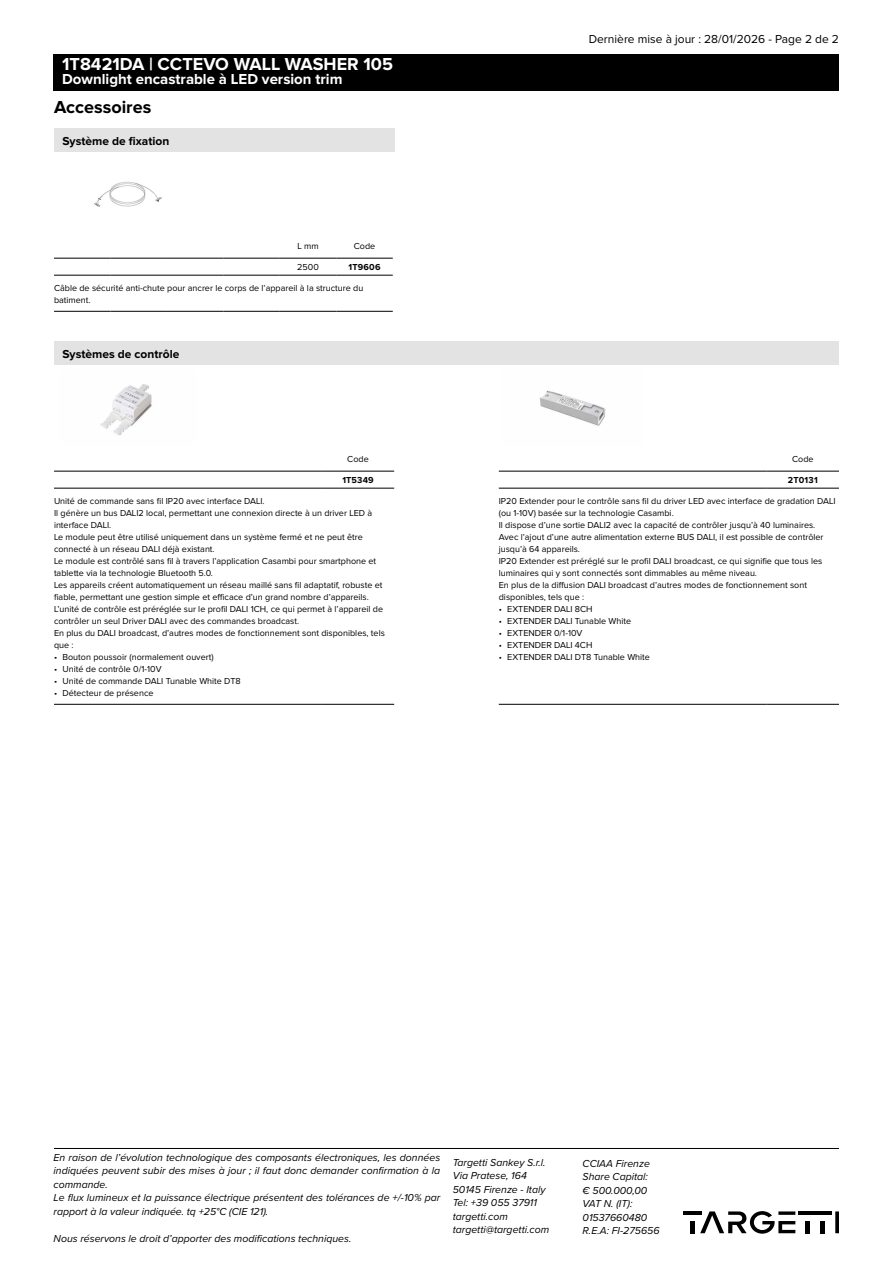
<style>
.page{position:relative;width:893px;height:1263px;background:#fff}
.page>*{position:absolute;margin:0;border:0;box-sizing:border-box;transform-origin:0 0}
.t1{font:700 18px "Proxima Nova";color:#fff}
.t2{font:700 18px "Proxima Nova";color:#000}
.t3{font:700 15px "Proxima Nova";color:#fff}
.t4{font:12px "Proxima Nova";color:#000}
.t5{font:700 12px "Proxima Nova";color:#000}
.t6{font:italic 10.5px/13.5px "Proxima Nova";color:#000}
.t7{font:9px/12px "Proxima Nova";color:#000}
.t8{font:700 9px "Proxima Nova";letter-spacing:.02em;color:#000}
</style>
<div class="page">
<svg style="left:835px;top:1211px;width:4px;height:22px"></svg>
<svg style="left:700px;top:1211px;width:95px;height:23px"></svg>
<hr style="left:806px;top:1221px;width:4px;height:12px;background:#000">
<hr style="left:798px;top:1211px;width:34px;height:4px;background:#000">
<hr style="left:821px;top:1221px;width:4px;height:12px;background:#000">
<hr style="left:683px;top:1211px;width:19px;height:4px;background:#000">
<hr style="left:690px;top:1221px;width:4px;height:12px;background:#000">
<hr style="left:54px;top:1148px;width:785px;height:1px;background:#000">
<img style="left:100px;top:384px;width:52px;height:52px">
<img style="left:539px;top:390px;width:67px;height:36px">
<img style="left:94px;top:181px;width:68px;height:26px">
<div style="left:54px;top:128px;width:340px;height:24px;background:#e3e3e3"></div>
<hr style="left:336px;top:258px;width:57px;height:1px;background:#000">
<hr style="left:110px;top:258px;width:57px;height:1px;background:#000">
<hr style="left:167px;top:258px;width:56px;height:1px;background:#000">
<hr style="left:223px;top:258px;width:57px;height:1px;background:#000">
<hr style="left:280px;top:258px;width:56px;height:1px;background:#000">
<hr style="left:54px;top:258px;width:56px;height:1px;background:#000">
<hr style="left:54px;top:275px;width:56px;height:1px;background:#000">
<hr style="left:110px;top:275px;width:57px;height:1px;background:#000">
<hr style="left:167px;top:275px;width:56px;height:1px;background:#000">
<hr style="left:223px;top:275px;width:57px;height:1px;background:#000">
<hr style="left:280px;top:275px;width:56px;height:1px;background:#000">
<hr style="left:336px;top:275px;width:57px;height:1px;background:#000">
<hr style="left:54px;top:311px;width:56px;height:1px;background:#000">
<hr style="left:110px;top:311px;width:57px;height:1px;background:#000">
<hr style="left:167px;top:311px;width:56px;height:1px;background:#000">
<hr style="left:223px;top:311px;width:57px;height:1px;background:#000">
<hr style="left:280px;top:311px;width:56px;height:1px;background:#000">
<hr style="left:336px;top:311px;width:57px;height:1px;background:#000">
<div style="left:54px;top:341px;width:785px;height:24px;background:#e3e3e3"></div>
<hr style="left:54px;top:471px;width:268px;height:1px;background:#000">
<hr style="left:322px;top:471px;width:72px;height:1px;background:#000">
<hr style="left:54px;top:488px;width:268px;height:1px;background:#000">
<hr style="left:322px;top:488px;width:72px;height:1px;background:#000">
<hr style="left:54px;top:704px;width:268px;height:1px;background:#000">
<hr style="left:322px;top:704px;width:72px;height:1px;background:#000">
<hr style="left:499px;top:471px;width:268px;height:1px;background:#000">
<hr style="left:767px;top:471px;width:72px;height:1px;background:#000">
<hr style="left:499px;top:488px;width:268px;height:1px;background:#000">
<hr style="left:767px;top:488px;width:72px;height:1px;background:#000">
<hr style="left:499px;top:704px;width:268px;height:1px;background:#000">
<hr style="left:767px;top:704px;width:72px;height:1px;background:#000">
<div style="left:54px;top:54px;width:785px;height:36px;background:#000"></div>
<h1 class="t1" style="left:62px;top:55px;width:332px">1T8421DA | CCTEVO WALL WASHER 105</h1>
<h2 class="t3" style="left:62px;top:72px;width:282px">Downlight encastrable à LED version trim</h2>
<h1 class="t2" style="left:54px;top:99px;width:99px">Accessoires</h1>
<h3 class="t5" style="left:63px;top:136px;width:108px">Système de fixation</h3>
<p class="t7" style="left:297px;top:241px;width:23px">L mm</p>
<p class="t7" style="left:354px;top:241px;width:23px">Code</p>
<p class="t7" style="left:297px;top:261px;width:23px">2500</p>
<p class="t8" style="left:349px;top:262px;width:34px">1T9606</p>
<p class="t7" style="left:54px;top:282px;width:311px">Câble de sécurité anti-chute pour ancrer le corps de l’appareil à la structure du batiment.</p>
<h3 class="t5" style="left:63px;top:349px;width:118px">Systèmes de contrôle</h3>
<p class="t7" style="left:347px;top:454px;width:23px">Code</p>
<p class="t8" style="left:342px;top:475px;width:33px">1T5349</p>
<p class="t7" style="left:54px;top:495px;width:332px">Unité de commande sans fil IP20 avec interface DALI.<br>Il génère un bus DALI2 local, permettant une connexion directe à un driver LED à interface DALI.<br>Le module peut être utilisé uniquement dans un système fermé et ne peut être connecté à un réseau DALI déjà existant.<br>Le module est contrôlé sans fil à travers l’application Casambi pour smartphone et tablette via la technologie Bluetooth 5.0.<br>Les appareils créent automatiquement un réseau maillé sans fil adaptatif, robuste et fiable, permettant une gestion simple et efficace d’un grand nombre d’appareils.<br>L’unité de contrôle est préréglée sur le profil DALI 1CH, ce qui permet à l’appareil de contrôler un seul Driver DALI avec des commandes broadcast.<br>En plus du DALI broadcast, d’autres modes de fonctionnement sont disponibles, tels que :</p>
<p class="t7" style="left:54px;top:651px;width:161px">• Bouton poussoir (normalement ouvert)</p>
<p class="t7" style="left:54px;top:663px;width:109px">• Unité de contrôle 0/1-10V</p>
<p class="t7" style="left:54px;top:675px;width:188px">• Unité de commande DALI Tunable White DT8</p>
<p class="t7" style="left:54px;top:687px;width:101px">• Détecteur de présence</p>
<h3 class="t4" style="left:589px;top:33px;width:252px">Dernière mise à jour : 28/01/2026 - Page 2 de 2</h3>
<p class="t7" style="left:792px;top:454px;width:23px">Code</p>
<p class="t8" style="left:788px;top:475px;width:31px">2T0131</p>
<p class="t7" style="left:499px;top:495px;width:338px">IP20 Extender pour le contrôle sans fil du driver LED avec interface de gradation DALI (ou 1-10V) basée sur la technologie Casambi.<br>Il dispose d’une sortie DALI2 avec la capacité de contrôler jusqu’à 40 luminaires.<br>Avec l’ajout d’une autre alimentation externe BUS DALI, il est possible de contrôler jusqu’à 64 appareils.<br>IP20 Extender est préréglé sur le profil DALI broadcast, ce qui signifie que tous les luminaires qui y sont connectés sont dimmables au même niveau.<br>En plus de la diffusion DALI broadcast d’autres modes de fonctionnement sont disponibles, tels que :</p>
<p class="t7" style="left:499px;top:603px;width:95px">• EXTENDER DALI 8CH</p>
<p class="t7" style="left:499px;top:615px;width:134px">• EXTENDER DALI Tunable White</p>
<p class="t7" style="left:499px;top:627px;width:85px">• EXTENDER 0/1-10V</p>
<p class="t7" style="left:499px;top:639px;width:95px">• EXTENDER DALI 4CH</p>
<p class="t7" style="left:499px;top:651px;width:153px">• EXTENDER DALI DT8 Tunable White</p>
<p class="t6" style="left:54px;top:1150px;width:388px">En raison de l’évolution technologique des composants électroniques, les données indiquées peuvent subir des mises à jour ; il faut donc demander confirmation à la commande.<br>Le flux lumineux et la puissance électrique présentent des tolérances de +/-10% par rapport à la valeur indiquée. tq +25°C (CIE 121).</p>
<p class="t6" style="left:54px;top:1231px;width:299px">Nous réservons le droit d’apporter des modifications techniques.</p>
<p class="t6" style="left:453px;top:1155px;width:98px">Targetti Sankey S.r.l.<br>Via Pratese, 164<br>50145 Firenze - Italy<br>Tel: +39 055 37911 targetti.com targetti@targetti.com</p>
<p class="t6" style="left:583px;top:1156px;width:79px">CCIAA Firenze<br>Share Capital:<br>€ 500.000,00<br>VAT N. (IT):<br>01537660480<br>R.E.A: FI-275656</p>
</div>
